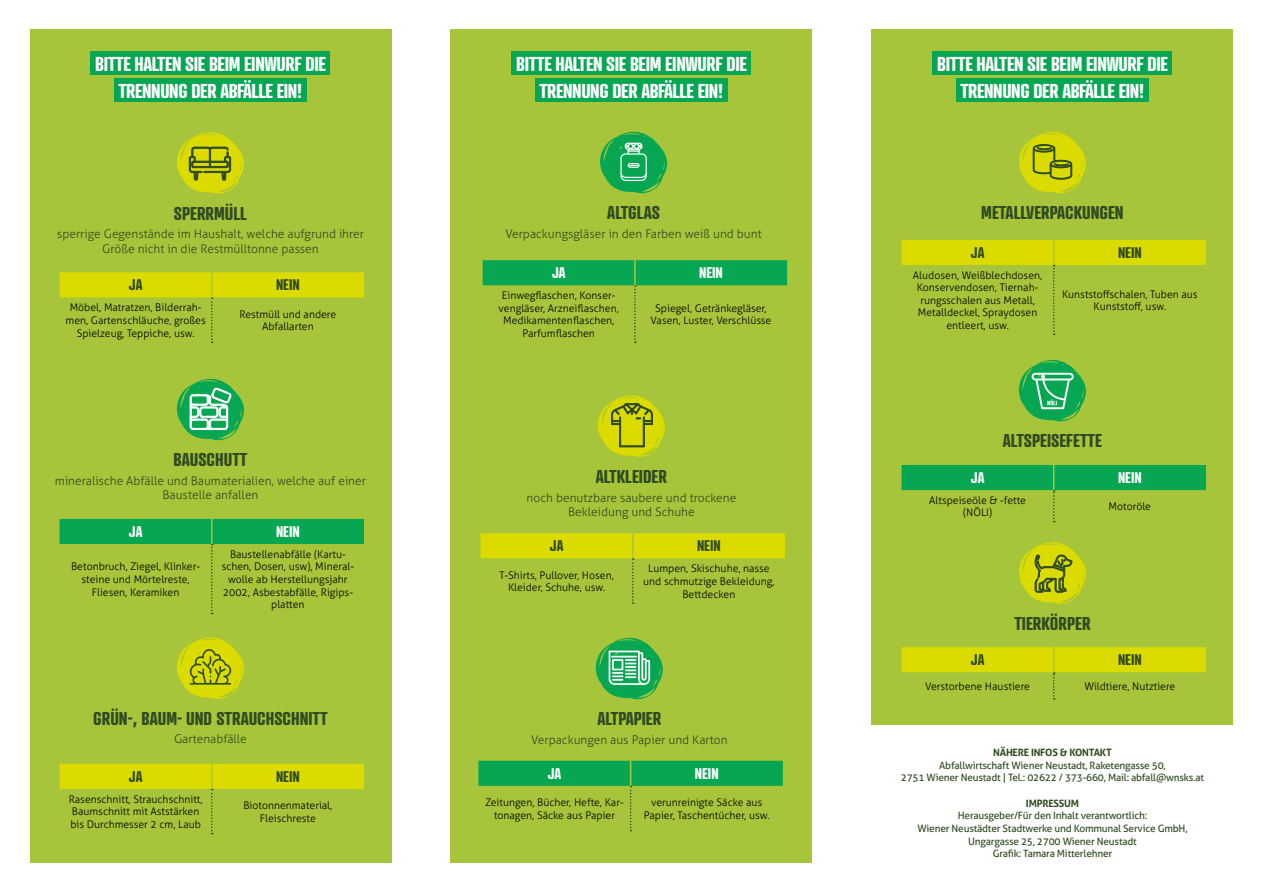
<style>
.page{position:relative;width:1263px;height:893px;background:#fff}
.page>*{position:absolute;margin:0;border:0;box-sizing:border-box;transform-origin:0 0}
.t1{font:700 19.5px/27px "Atrament";letter-spacing:-.02em;color:#fff;text-align:center}
.t2{font:700 18px "Atrament";color:#2f4b20}
.t3{font:700 15px "Atrament";color:#2f4b20}
.t4{font:700 15px "Atrament";color:#fff}
.t5{font:300 12px/14.4px "Aller";color:#2f4b20;text-align:center}
.t6{font:300 10.5px/12.6px "Aller";color:#000;text-align:center}
.t7{font:10.2px/12.8px "Aller";letter-spacing:-.02em;color:#2f4b20;text-align:center}
.t8{font:700 10.2px "Aller";letter-spacing:-.02em;color:#2f4b20}
</style>
<div class="page">
<div style="left:30px;top:30px;width:361px;height:833px;background:#a7c53a"></div>
<div style="left:91px;top:51px;width:239px;height:24px;background:#07a652"></div>
<div style="left:114px;top:78px;width:193px;height:24px;background:#07a652"></div>
<svg style="left:177px;top:132px;width:67px;height:62px"></svg>
<svg style="left:60px;top:272px;width:304px;height:71px"></svg>
<svg style="left:60px;top:519px;width:304px;height:95px"></svg>
<svg style="left:177px;top:379px;width:67px;height:61px"></svg>
<svg style="left:60px;top:764px;width:304px;height:70px"></svg>
<svg style="left:177px;top:637px;width:67px;height:62px"></svg>
<div style="left:451px;top:30px;width:361px;height:833px;background:#a7c53a"></div>
<div style="left:512px;top:51px;width:239px;height:24px;background:#07a652"></div>
<div style="left:535px;top:78px;width:193px;height:24px;background:#07a652"></div>
<svg style="left:483px;top:260px;width:304px;height:83px"></svg>
<hr style="left:634px;top:260px;width:2px;height:25px;background:#a7c53a">
<svg style="left:600px;top:132px;width:67px;height:61px"></svg>
<svg style="left:480px;top:533px;width:305px;height:71px"></svg>
<svg style="left:598px;top:395px;width:67px;height:62px"></svg>
<div style="left:872px;top:30px;width:361px;height:695px;background:#a7c53a"></div>
<div style="left:933px;top:51px;width:239px;height:24px;background:#07a652"></div>
<div style="left:956px;top:78px;width:193px;height:24px;background:#07a652"></div>
<svg style="left:901px;top:240px;width:305px;height:95px"></svg>
<svg style="left:1019px;top:132px;width:67px;height:61px"></svg>
<svg style="left:478px;top:761px;width:305px;height:70px"></svg>
<svg style="left:596px;top:638px;width:67px;height:61px"></svg>
<svg style="left:901px;top:647px;width:305px;height:52px"></svg>
<svg style="left:1019px;top:542px;width:67px;height:62px"></svg>
<svg style="left:901px;top:465px;width:305px;height:57px"></svg>
<svg style="left:1019px;top:360px;width:67px;height:61px"></svg>
<h1 class="t1" style="left:95px;top:50px;width:232px">BITTE HALTEN SIE BEIM EINWURF DIE<br>TRENNUNG DER ABFÄLLE EIN!</h1>
<h2 class="t2" style="left:174px;top:202px;width:75px">SPERRMÜLL</h2>
<p class="t5" style="left:57px;top:227px;width:309px">sperrige Gegenstände im Haushalt, welche aufgrund ihrer<br>Größe nicht in die Restmülltonne passen</p>
<h3 class="t3" style="left:129px;top:275px;width:15px">JA</h3>
<h3 class="t3" style="left:276px;top:275px;width:25px">NEIN</h3>
<p class="t6" style="left:66px;top:301px;width:142px">Möbel, Matratzen, Bilderrah&shy;men, Gartenschläuche, großes<br>Spielzeug, Teppiche, usw.</p>
<p class="t6" style="left:239px;top:308px;width:98px">Restmüll und andere<br>Abfallarten</p>
<h2 class="t2" style="left:173px;top:448px;width:75px">BAUSCHUTT</h2>
<p class="t5" style="left:55px;top:473px;width:313px">mineralische Abfälle und Baumaterialien, welche auf einer<br>Baustelle anfallen</p>
<h3 class="t4" style="left:129px;top:522px;width:15px">JA</h3>
<h3 class="t4" style="left:276px;top:522px;width:25px">NEIN</h3>
<p class="t6" style="left:71px;top:560px;width:131px">Betonbruch, Ziegel, Klinker&shy;steine und Mörtelreste,<br>Fliesen, Keramiken</p>
<p class="t6" style="left:222px;top:548px;width:134px">Baustellenabfälle (Kartu&shy;schen, Dosen, usw), Mineral&shy;wolle ab Herstellungsjahr<br>2002, Asbestabfälle, Rigips&shy;platten</p>
<h2 class="t2" style="left:93px;top:707px;width:236px">GRÜN-, BAUM- UND STRAUCHSCHNITT</h2>
<p class="t5" style="left:174px;top:732px;width:74px">Gartenabfälle</p>
<h3 class="t3" style="left:129px;top:767px;width:15px">JA</h3>
<h3 class="t3" style="left:276px;top:767px;width:25px">NEIN</h3>
<p class="t6" style="left:69px;top:793px;width:135px;text-align:left">Rasenschnitt, Strauchschnitt,<br>Baumschnitt mit Aststärken bis Durchmesser 2 cm, Laub</p>
<p class="t6" style="left:243px;top:799px;width:91px">Biotonnenmaterial,<br>Fleischreste</p>
<h1 class="t1" style="left:516px;top:50px;width:232px">BITTE HALTEN SIE BEIM EINWURF DIE<br>TRENNUNG DER ABFÄLLE EIN!</h1>
<h2 class="t2" style="left:607px;top:201px;width:54px">ALTGLAS</h2>
<p class="t5" style="left:505px;top:226px;width:258px">Verpackungsgläser in den Farben weiß und bunt</p>
<h3 class="t4" style="left:552px;top:263px;width:15px">JA</h3>
<h3 class="t4" style="left:699px;top:263px;width:25px">NEIN</h3>
<p class="t6" style="left:499px;top:289px;width:122px">Einwegflaschen, Konser&shy;vengläser, Arzneiflaschen,<br>Medikamentenflaschen,<br>Parfumflaschen</p>
<p class="t6" style="left:651px;top:302px;width:122px">Spiegel, Getränkegläser,<br>Vasen, Luster, Verschlüsse</p>
<h2 class="t2" style="left:596px;top:465px;width:73px">ALTKLEIDER</h2>
<p class="t5" style="left:527px;top:490px;width:211px">noch benutzbare saubere und trockene<br>Bekleidung und Schuhe</p>
<h3 class="t3" style="left:550px;top:536px;width:15px">JA</h3>
<h3 class="t3" style="left:697px;top:536px;width:25px">NEIN</h3>
<p class="t6" style="left:499px;top:569px;width:116px">T-Shirts, Pullover, Hosen,<br>Kleider, Schuhe, usw.</p>
<p class="t6" style="left:643px;top:562px;width:133px">Lumpen, Skischuhe, nasse und schmutzige Bekleidung,<br>Bettdecken</p>
<h2 class="t2" style="left:597px;top:707px;width:65px">ALTPAPIER</h2>
<p class="t5" style="left:531px;top:732px;width:198px">Verpackungen aus Papier und Karton</p>
<h3 class="t4" style="left:548px;top:764px;width:15px">JA</h3>
<h3 class="t4" style="left:695px;top:764px;width:25px">NEIN</h3>
<p class="t6" style="left:485px;top:796px;width:140px">Zeitungen, Bücher, Hefte, Kar&shy;tonagen, Säcke aus Papier</p>
<p class="t6" style="left:644px;top:796px;width:127px">verunreinigte Säcke aus<br>Papier, Taschentücher, usw.</p>
<h1 class="t1" style="left:937px;top:50px;width:232px">BITTE HALTEN SIE BEIM EINWURF DIE<br>TRENNUNG DER ABFÄLLE EIN!</h1>
<h2 class="t2" style="left:981px;top:201px;width:144px">METALLVERPACKUNGEN</h2>
<h3 class="t3" style="left:971px;top:243px;width:15px">JA</h3>
<h3 class="t3" style="left:1118px;top:243px;width:25px">NEIN</h3>
<p class="t6" style="left:913px;top:269px;width:131px">Aludosen, Weißblechdosen,<br>Konservendosen, Tiernah&shy;rungsschalen aus Metall,<br>Metalldeckel, Spraydosen entleert, usw.</p>
<p class="t6" style="left:1062px;top:288px;width:137px">Kunststoffschalen, Tuben aus<br>Kunststoff, usw.</p>
<h2 class="t2" style="left:1003px;top:429px;width:101px">ALTSPEISEFETTE</h2>
<h3 class="t4" style="left:971px;top:468px;width:15px">JA</h3>
<h3 class="t4" style="left:1118px;top:468px;width:25px">NEIN</h3>
<p class="t6" style="left:929px;top:494px;width:98px">Altspeiseöle &amp; -fette (NÖLI)</p>
<p class="t6" style="left:1109px;top:500px;width:44px">Motoröle</p>
<h2 class="t2" style="left:1014px;top:612px;width:78px">TIERKÖRPER</h2>
<h3 class="t3" style="left:971px;top:650px;width:15px">JA</h3>
<h3 class="t3" style="left:1118px;top:650px;width:25px">NEIN</h3>
<p class="t6" style="left:925px;top:680px;width:106px">Verstorbene Haustiere</p>
<p class="t6" style="left:1084px;top:680px;width:93px">Wildtiere, Nutztiere</p>
<p class="t8" style="left:993px;top:746px;width:120px">NÄHERE INFOS &amp; KONTAKT</p>
<p class="t7" style="left:901px;top:758px;width:305px">Abfallwirtschaft Wiener Neustadt, Raketengasse 50,<br>2751 Wiener Neustadt | Tel.: 02622 / 373-660, Mail: abfall@wnsks.at</p>
<p class="t8" style="left:1026px;top:797px;width:55px">IMPRESSUM</p>
<p class="t7" style="left:917px;top:809px;width:272px">Herausgeber/Für den Inhalt verantwortlich:<br>Wiener Neustädter Stadtwerke und Kommunal Service GmbH, Ungargasse 25, 2700 Wiener Neustadt<br>Grafik: Tamara Mitterlehner</p>
</div>
